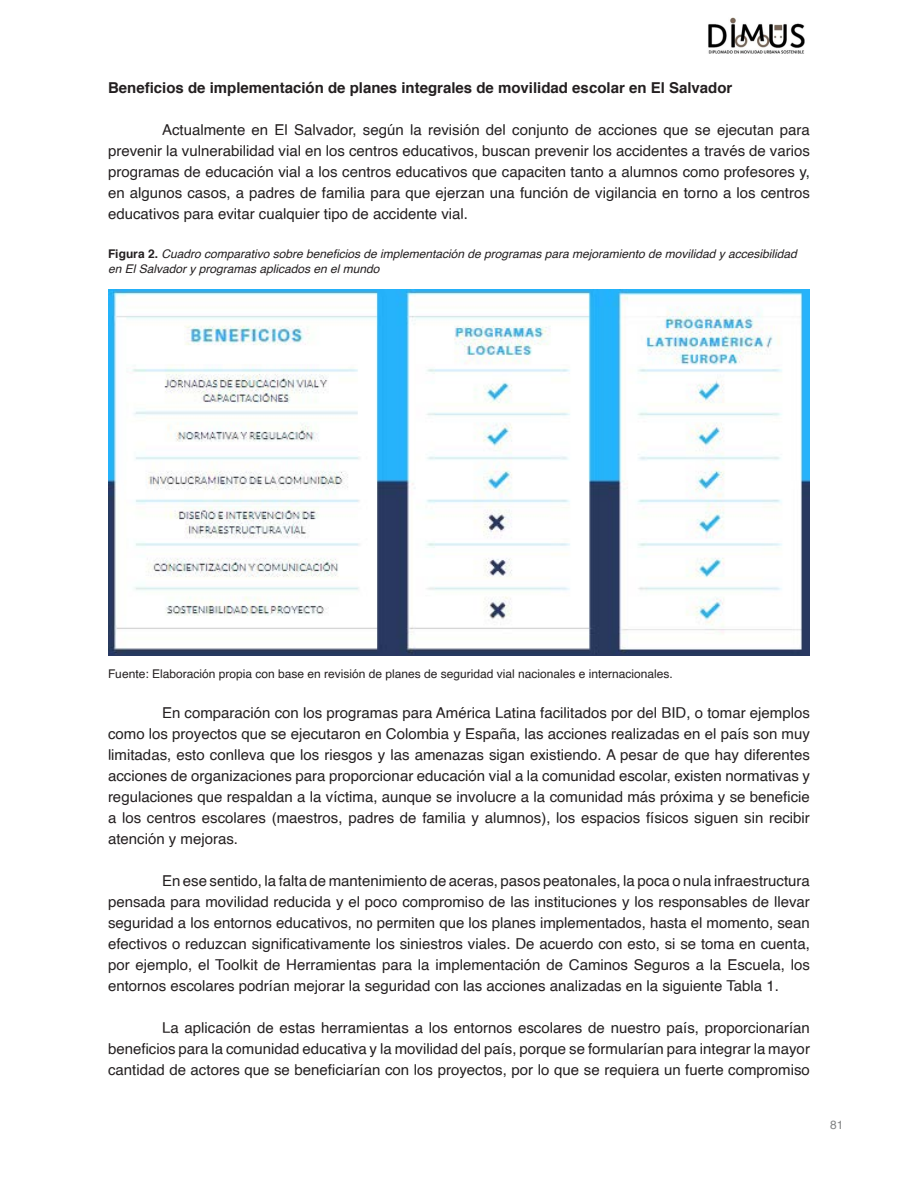
<style>
.page{position:relative;width:918px;height:1188px;background:#fff}
.page>*{position:absolute;margin:0;border:0;box-sizing:border-box;transform-origin:0 0}
.t1{font:15px/21px "Helvetica";color:#231f20;text-align:justify}
.t2{font:700 15px "Helvetica";color:#231f20}
.t3{font:italic 12px/15px "Helvetica";color:#231f20}
.t4{font:12px "Helvetica";color:#231f20}
.t5{font:12px "Helvetica";color:#838485}
.s1{font-weight:700;font-style:normal}
</style>
<div class="page">
<img style="left:708px;top:18px;width:97px;height:36px">
<img style="left:108px;top:290px;width:702px;height:366px">
<p class="t2" style="left:108px;top:76px;width:626px">Beneficios de implementación de planes integrales de movilidad escolar en El Salvador</p>
<p class="t1" style="left:108px;top:120px;width:703px;text-indent:54px">Actualmente en El Salvador, según la revisión del conjunto de acciones que se ejecutan para prevenir la vulnerabilidad vial en los centros educativos, buscan prevenir los accidentes a través de varios programas de educación vial a los centros educativos que capaciten tanto a alumnos como profesores y, en algunos casos, a padres de familia para que ejerzan una función de vigilancia en torno a los centros educativos para evitar cualquier tipo de accidente vial.</p>
<p class="t3" style="left:108px;top:246px;width:690px"><span class="s1">Figura 2.</span> Cuadro comparativo sobre beneficios de implementación de programas para mejoramiento de movilidad y accesibilidad en El Salvador y programas aplicados en el mundo</p>
<p class="t4" style="left:108px;top:665px;width:566px">Fuente: Elaboración propia con base en revisión de planes de seguridad vial nacionales e internacionales.</p>
<p class="t1" style="left:108px;top:702px;width:703px;text-indent:54px">En comparación con los programas para América Latina facilitados por del BID, o tomar ejemplos como los proyectos que se ejecutaron en Colombia y España, las acciones realizadas en el país son muy limitadas, esto conlleva que los riesgos y las amenazas sigan existiendo. A pesar de que hay diferentes acciones de organizaciones para proporcionar educación vial a la comunidad escolar, existen normativas y regulaciones que respaldan a la víctima, aunque se involucre a la comunidad más próxima y se beneficie a los centros escolares (maestros, padres de familia y alumnos), los espacios físicos siguen sin recibir atención y mejoras.</p>
<p class="t1" style="left:108px;top:870px;width:703px;text-indent:54px">En ese sentido, la falta de mantenimiento de aceras, pasos peatonales, la poca o nula infraestructura pensada para movilidad reducida y el poco compromiso de las instituciones y los responsables de llevar seguridad a los entornos educativos, no permiten que los planes implementados, hasta el momento, sean efectivos o reduzcan significativamente los siniestros viales. De acuerdo con esto, si se toma en cuenta, por ejemplo, el Toolkit de Herramientas para la implementación de Caminos Seguros a la Escuela, los entornos escolares podrían mejorar la seguridad con las acciones analizadas en la siguiente Tabla 1.</p>
<p class="t1" style="left:108px;top:1017px;width:703px;text-indent:54px">La aplicación de estas herramientas a los entornos escolares de nuestro país, proporcionarían beneficios para la comunidad educativa y la movilidad del país, porque se formularían para integrar la mayor cantidad de actores que se beneficiarían con los proyectos, por lo que se requiera un fuerte compromiso</p>
<p class="t5" style="left:830px;top:1115px;width:15px">81</p>
</div>
